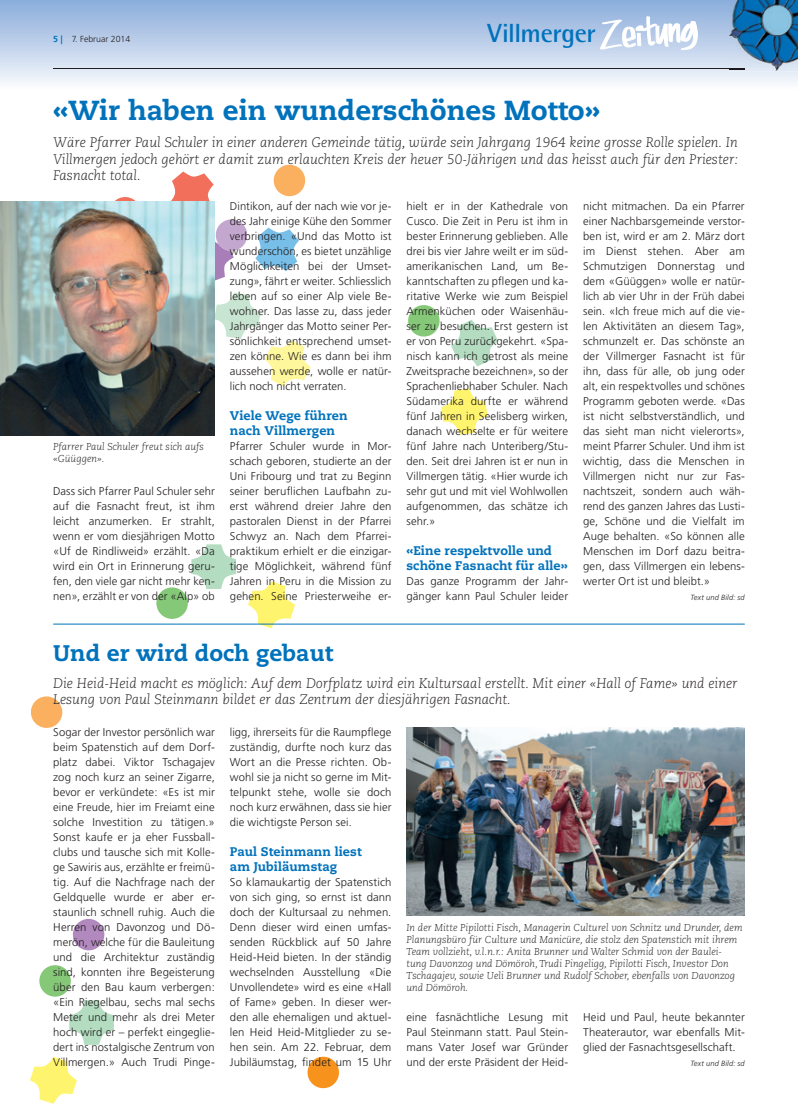
<style>
.page{position:relative;width:798px;height:1117px;background:#fff}
.page>*{position:absolute;margin:0;border:0;box-sizing:border-box;transform-origin:0 0}
.t1{font:800 27.5px "Caecilia";color:#0072bc}
.t2{font:700 26.25px "Rotis Semi Sans";letter-spacing:-.02em;color:#0072bc}
.t3{font:800 22.5px "Caecilia";color:#0072bc}
.t4{font:italic 300 13.75px/16.5px "Caecilia";color:#231f20;text-align:justify}
.t5{font:800 12.5px/15px "Caecilia";letter-spacing:.005em;color:#0072bc}
.t6{font:300 11.25px/15px "Frutiger";letter-spacing:.01em;color:#231f20;text-align:justify}
.t7{font:italic 300 10px/12px "Caecilia";color:#231f20}
.t8{font:300 8.75px "Frutiger";color:#231f20}
.t9{font:italic 300 7.5px "Frutiger";letter-spacing:.02em;color:#231f20}
.s1{font-weight:700;color:#0072bc}
.s2{font-family:"Myriad";font-weight:700;color:#0072bc}
</style>
<div class="page">
<svg style="left:0;top:0;width:797px;height:83px;background:#bbcee7"></svg>
<hr style="left:53px;top:69px;width:691px;height:1px;background:#231f20">
<svg style="left:600px;top:12px;width:97px;height:45px"></svg>
<img style="left:728px;top:0;width:69px;height:71px">
<svg style="left:728px;top:69px;width:16px;height:1px"></svg>
<svg style="left:30px;top:696px;width:33px;height:31px"></svg>
<svg style="left:69px;top:1000px;width:44px;height:44px"></svg>
<div style="left:73px;top:918px;width:31px;height:32px;background:#b289be;border-radius:50%"></div>
<div style="left:39px;top:964px;width:32px;height:32px;background:#85c878;border-radius:50%"></div>
<svg style="left:30px;top:1057px;width:47px;height:46px"></svg>
<svg style="left:307px;top:1056px;width:32px;height:33px"></svg>
<svg style="left:408px;top:305px;width:90px;height:61px"></svg>
<svg style="left:441px;top:388px;width:46px;height:46px"></svg>
<svg style="left:191px;top:544px;width:45px;height:45px"></svg>
<div style="left:156px;top:587px;width:32px;height:31px;background:#85c878;border-radius:50%"></div>
<svg style="left:248px;top:581px;width:47px;height:47px"></svg>
<svg style="left:115px;top:165px;width:196px;height:221px"></svg>
<img style="left:0;top:201px;width:215px;height:234px">
<hr style="left:53px;top:623px;width:691px;height:1px;background:#0072bc">
<img style="left:406px;top:727px;width:338px;height:188px">
<p class="t8" style="left:53px;top:34px;width:79px"><span class="s1">5</span> <span class="s2">|</span> 7. Februar 2014</p>
<h2 class="t2" style="left:487px;top:17px;width:110px">Villmerger</h2>
<h1 class="t1" style="left:53px;top:93px;width:548px">«Wir haben ein wunderschönes Motto»</h1>
<p class="t4" style="left:53px;top:134px;width:686px">Wäre Pfarrer Paul Schuler in einer anderen Gemeinde tätig, würde sein Jahrgang 1964 keine grosse Rolle spielen. In Villmergen jedoch gehört er damit zum erlauchten Kreis der heuer 50-Jährigen und das heisst auch für den Priester:<br>Fasnacht total.</p>
<p class="t7" style="left:53px;top:441px;width:152px">Pfarrer Paul Schuler freut sich aufs «Güüggen».</p>
<p class="t6" style="left:53px;top:484px;width:163px">Dass sich Pfarrer Paul Schuler sehr auf die Fasnacht freut, ist ihm leicht anzumerken. Er strahlt, wenn er vom diesjährigen Motto «Uf de Rindliweid» erzählt. «Da wird ein Ort in Erinnerung geru&shy;fen, den viele gar nicht mehr ken&shy;nen», erzählt er von der «Alp» ob</p>
<p class="t6" style="left:230px;top:199px;width:163px">Dintikon, auf der nach wie vor je&shy;des Jahr einige Kühe den Sommer verbringen. «Und das Motto ist wunderschön, es bietet unzählige Möglichkeiten bei der Umset&shy;zung», fährt er weiter. Schliesslich leben auf so einer Alp viele Be&shy;wohner. Das lasse zu, dass jeder Jahrgänger das Motto seiner Per&shy;sönlichkeit entsprechend umset&shy;zen könne. Wie es dann bei ihm aussehen werde, wolle er natür&shy;lich noch nicht verraten.</p>
<p class="t5" style="left:230px;top:408px;width:119px">Viele Wege führen nach Villmergen</p>
<p class="t6" style="left:230px;top:439px;width:163px">Pfarrer Schuler wurde in Mor&shy;schach geboren, studierte an der Uni Fribourg und trat zu Beginn seiner beruflichen Laufbahn zu&shy;erst während dreier Jahre den pastoralen Dienst in der Pfarrei Schwyz an. Nach dem Pfarrei&shy;praktikum erhielt er die einzigar&shy;tige Möglichkeit, während fünf Jahren in Peru in die Mission zu gehen. Seine Priesterweihe er-</p>
<p class="t6" style="left:406px;top:199px;width:163px">hielt er in der Kathedrale von Cusco. Die Zeit in Peru ist ihm in bester Erinnerung geblieben. Alle drei bis vier Jahre weilt er im süd&shy;amerikanischen Land, um Be&shy;kanntschaften zu pflegen und ka&shy;ritative Werke wie zum Beispiel Armenküchen oder Waisenhäu&shy;ser zu besuchen. Erst gestern ist er von Peru zurückgekehrt. «Spa&shy;nisch kann ich getrost als meine Zweitsprache bezeichnen», so der Sprachenliebhaber Schuler. Nach Südamerika durfte er während fünf Jahren in Seelisberg wirken, danach wechselte er für weitere fünf Jahre nach Unteriberg/Stu&shy;den. Seit drei Jahren ist er nun in Villmergen tätig. «Hier wurde ich sehr gut und mit viel Wohlwollen aufgenommen, das schätze ich sehr.»</p>
<p class="t5" style="left:406px;top:543px;width:163px">«Eine respektvolle und schöne Fasnacht für alle»</p>
<p class="t6" style="left:406px;top:574px;width:163px">Das ganze Programm der Jahr&shy;gänger kann Paul Schuler leider</p>
<p class="t6" style="left:583px;top:199px;width:163px">nicht mitmachen. Da ein Pfarrer einer Nachbarsgemeinde verstor&shy;ben ist, wird er am 2. März dort im Dienst stehen. Aber am Schmutzigen Donnerstag und dem «Güüggen» wolle er natür&shy;lich ab vier Uhr in der Früh dabei sein. «Ich freue mich auf die vie&shy;len Aktivitäten an diesem Tag», schmunzelt er. Das schönste an der Villmerger Fasnacht ist für ihn, dass für alle, ob jung oder alt, ein respektvolles und schönes Programm geboten werde. «Das ist nicht selbstverständlich, und das sieht man nicht vielerorts», meint Pfarrer Schuler. Und ihm ist wichtig, dass die Menschen in Villmergen nicht nur zur Fas&shy;nachtszeit, sondern auch wäh&shy;rend des ganzen Jahres das Lusti&shy;ge, Schöne und die Vielfalt im Auge behalten. «So können alle Menschen im Dorf dazu beitra&shy;gen, dass Villmergen ein lebens&shy;werter Ort ist und bleibt.»</p>
<p class="t9" style="left:690px;top:593px;width:56px">Text und Bild: sd</p>
<h3 class="t3" style="left:53px;top:638px;width:281px">Und er wird doch gebaut</h3>
<p class="t4" style="left:53px;top:674px;width:685px">Die Heid-Heid macht es möglich: Auf dem Dorfplatz wird ein Kultursaal erstellt. Mit einer «Hall of Fame» und einer<br>Lesung von Paul Steinmann bildet er das Zentrum der diesjährigen Fasnacht.</p>
<p class="t6" style="left:53px;top:724px;width:163px">Sogar der Investor persönlich war beim Spatenstich auf dem Dorf&shy;platz dabei. Viktor Tschagajev zog noch kurz an seiner Zigarre, bevor er verkündete: «Es ist mir eine Freude, hier im Freiamt eine solche Investition zu tätigen.» Sonst kaufe er ja eher Fussball&shy;clubs und tausche sich mit Kolle&shy;ge Sawiris aus, erzählte er freimü&shy;tig. Auf die Nachfrage nach der Geldquelle wurde er aber er&shy;staunlich schnell ruhig. Auch die Herren von Davonzog und Dö&shy;merön, welche für die Bauleitung und die Architektur zuständig sind, konnten ihre Begeisterung über den Bau kaum verbergen: «Ein Riegelbau, sechs mal sechs Meter und mehr als drei Meter hoch wird er – perfekt eingeglie&shy;dert ins nostalgische Zentrum von Villmergen.» Auch Trudi Pinge-</p>
<p class="t6" style="left:230px;top:724px;width:163px">ligg, ihrerseits für die Raumpflege zuständig, durfte noch kurz das Wort an die Presse richten. Ob&shy;wohl sie ja nicht so gerne im Mit&shy;telpunkt stehe, wolle sie doch noch kurz erwähnen, dass sie hier die wichtigste Person sei.</p>
<p class="t5" style="left:230px;top:843px;width:133px">Paul Steinmann liest am Jubiläumstag</p>
<p class="t6" style="left:230px;top:874px;width:163px">So klamaukartig der Spatenstich von sich ging, so ernst ist dann doch der Kultursaal zu nehmen.<br>Denn dieser wird einen umfas&shy;senden Rückblick auf 50 Jahre Heid-Heid bieten. In der ständig wechselnden Ausstellung «Die Unvollendete» wird es eine «Hall of Fame» geben. In dieser wer&shy;den alle ehemaligen und aktuel&shy;len Heid Heid-Mitglieder zu se&shy;hen sein. Am 22. Februar, dem Jubiläumstag, findet um 15 Uhr</p>
<p class="t7" style="left:406px;top:921px;width:337px">In der Mitte Pipilotti Fisch, Managerin Culturel von Schnitz und Drunder, dem Planungsbüro für Culture und Manicüre, die stolz den Spatenstich mit ihrem Team vollzieht, v.l.n.r.: Anita Brunner und Walter Schmid von der Baulei&shy;tung Davonzog und Dömöroh, Trudi Pingeligg, Pipilotti Fisch, Investor Don Tschagajev, sowie Ueli Brunner und Rudolf Schober, ebenfalls von Davonzog und Dömöroh.</p>
<p class="t6" style="left:406px;top:1009px;width:163px">eine fasnächtliche Lesung mit Paul Steinmann statt. Paul Stein&shy;mans Vater Josef war Gründer und der erste Präsident der Heid-</p>
<p class="t6" style="left:583px;top:1009px;width:163px">Heid und Paul, heute bekannter Theaterautor, war ebenfalls Mit&shy;glied der Fasnachtsgesellschaft.</p>
<p class="t9" style="left:690px;top:1058px;width:56px">Text und Bild: sd</p>
</div>
